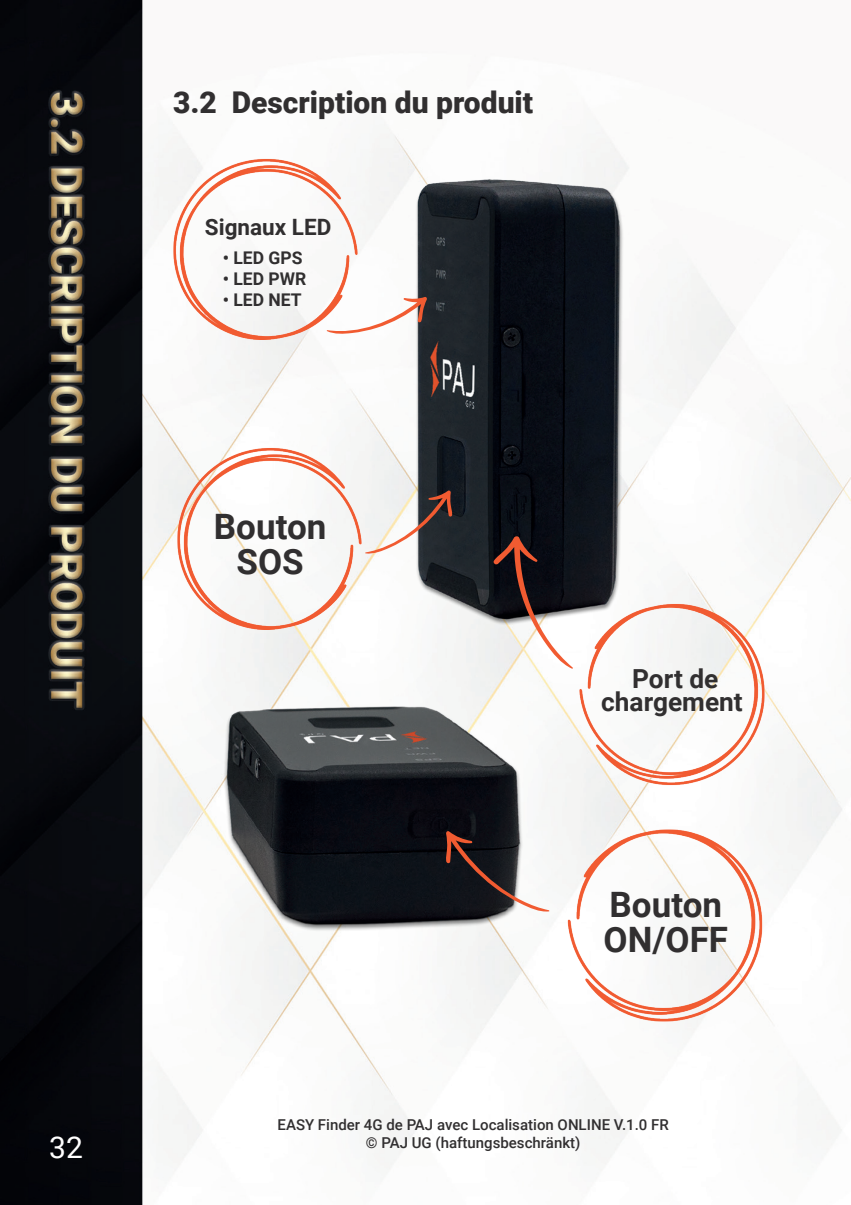
<style>
.page{position:relative;width:851px;height:1205px;background:#fff}
.page>*{position:absolute;margin:0;border:0;box-sizing:border-box;transform-origin:0 0}
.t1{font:700 35px "Roboto";color:#312f30}
.t2{font:900 30px "Roboto";color:#312f30}
.t3{font:30px "Roboto";color:#fff}
.t4{font:700 26.25px "Roboto";color:#312f30}
.t5{font:700 22.5px "Roboto";color:#312f30}
.t6{font:700 17.5px "Roboto";color:#312f30}
.t7{font:500 15px/18px "Roboto";color:#312f30;text-align:center}
</style>
<div class="page">
<img style="left:0;top:0;width:850px;height:1205px">
<img style="left:351px;top:164px;width:391px;height:487px">
<img style="left:186px;top:679px;width:372px;height:257px">
<svg style="left:492px;top:536px;width:81px;height:133px"></svg>
<svg style="left:368px;top:490px;width:84px;height:64px"></svg>
<svg style="left:364px;top:296px;width:63px;height:39px"></svg>
<svg style="left:445px;top:830px;width:104px;height:82px"></svg>
<img style="left:166px;top:150px;width:198px;height:195px">
<img style="left:170px;top:440px;width:198px;height:194px">
<img style="left:562px;top:821px;width:207px;height:209px">
<img style="left:572px;top:595px;width:199px;height:199px">
<p class="t3" style="left:49px;top:1126px;width:35px">32</p>
<p class="t2" style="left:173px;top:81px;width:361px">3.2 Description du produit</p>
<p class="t5" style="left:205px;top:211px;width:128px">Signaux LED</p>
<p class="t6" style="left:223px;top:245px;width:81px">• LED GPS</p>
<p class="t6" style="left:223px;top:266px;width:85px">• LED PWR</p>
<p class="t6" style="left:223px;top:287px;width:80px">• LED NET</p>
<p class="t1" style="left:214px;top:502px;width:114px">Bouton</p>
<p class="t1" style="left:236px;top:537px;width:69px">SOS</p>
<p class="t4" style="left:632px;top:661px;width:88px">Port de</p>
<p class="t4" style="left:601px;top:683px;width:143px">chargement</p>
<p class="t1" style="left:609px;top:880px;width:114px">Bouton</p>
<p class="t1" style="left:603px;top:915px;width:126px">ON/OFF</p>
<p class="t7" style="left:277px;top:1115px;width:393px">EASY Finder 4G de PAJ avec Localisation ONLINE V.1.0 FR © PAJ UG (haftungsbeschränkt)</p>
</div>
